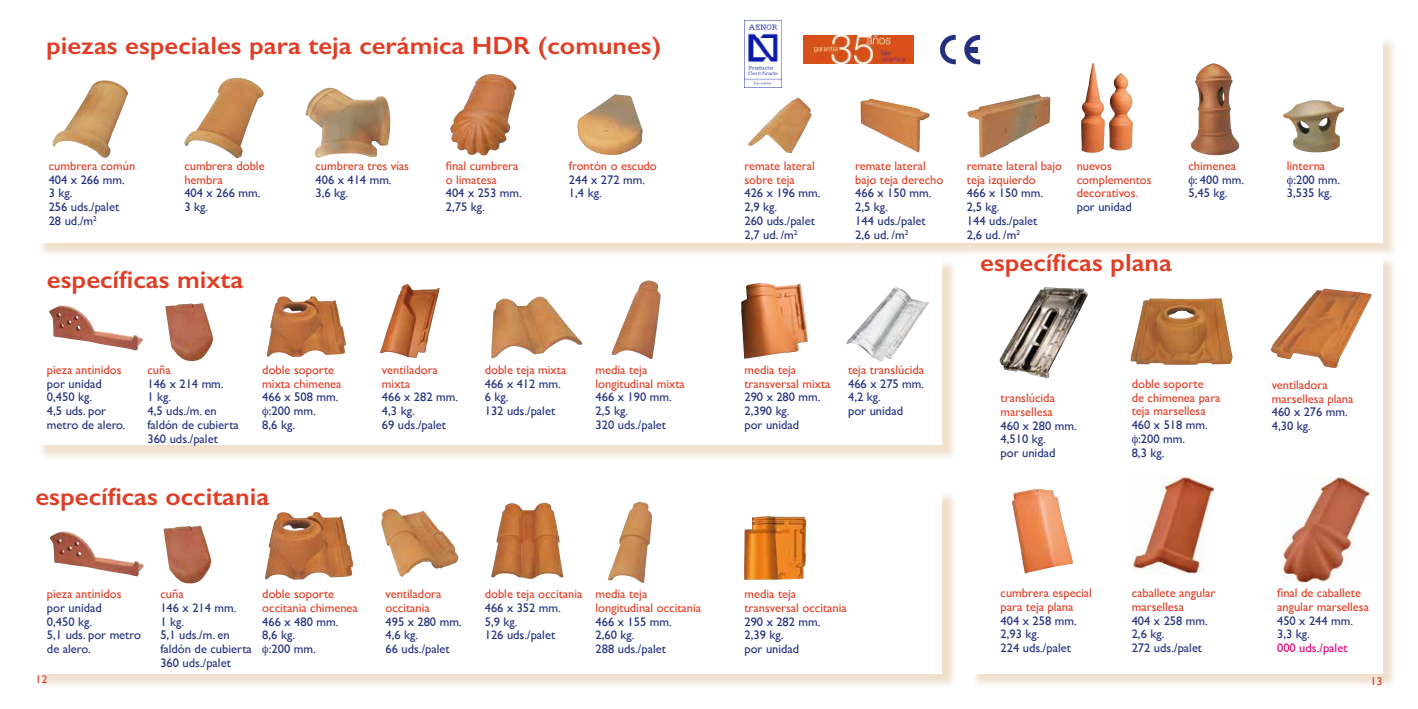
<style>
.page{position:relative;width:1418px;height:709px;background:#fff}
.page>*{position:absolute;margin:0;border:0;box-sizing:border-box;transform-origin:0 0}
.t1{font:600 25px "Gill Sans";color:#e03d25;scale:1.07 1}
.t2{font:12.5px/13.8px "Gill Sans";color:#232f7f}
.t3{font:12.5px/13.8px "Gill Sans";color:#e03d25}
.t4{font:12.5px "Gill Sans";color:#e2007a}
.t5{font:11.25px "Gill Sans";color:#e03d25;scale:1.07 1}
</style>
<div class="page">
<img style="left:53px;top:80px;width:75px;height:78px">
<img style="left:184px;top:78px;width:80px;height:80px">
<img style="left:450px;top:74px;width:66px;height:82px">
<img style="left:305px;top:87px;width:85px;height:71px">
<img style="left:577px;top:94px;width:66px;height:61px">
<img style="left:748px;top:98px;width:63px;height:56px">
<img style="left:967px;top:94px;width:83px;height:64px">
<img style="left:860px;top:98px;width:69px;height:55px">
<img style="left:1081px;top:63px;width:23px;height:90px">
<img style="left:1109px;top:73px;width:11px;height:77px">
<img style="left:1190px;top:63px;width:49px;height:93px">
<img style="left:1283px;top:100px;width:61px;height:52px">
<img style="left:380px;top:284px;width:59px;height:74px">
<img style="left:611px;top:280px;width:49px;height:79px">
<img style="left:491px;top:296px;width:91px;height:63px">
<svg style="left:49px;top:305px;width:13px;height:11px"></svg>
<img style="left:266px;top:296px;width:80px;height:61px">
<img style="left:746px;top:283px;width:15px;height:13px">
<img style="left:165px;top:303px;width:48px;height:58px">
<img style="left:846px;top:287px;width:83px;height:75px">
<svg style="left:50px;top:531px;width:12px;height:11px"></svg>
<img style="left:164px;top:525px;width:47px;height:58px">
<img style="left:381px;top:508px;width:77px;height:69px">
<img style="left:744px;top:516px;width:62px;height:64px">
<img style="left:607px;top:502px;width:45px;height:81px">
<img style="left:265px;top:512px;width:88px;height:68px">
<img style="left:491px;top:502px;width:72px;height:77px">
<img style="left:999px;top:287px;width:88px;height:91px">
<img style="left:1013px;top:488px;width:26px;height:11px">
<img style="left:1270px;top:288px;width:101px;height:80px">
<img style="left:1130px;top:298px;width:102px;height:67px">
<img style="left:1132px;top:476px;width:81px;height:97px">
<img style="left:1282px;top:477px;width:88px;height:105px">
<svg style="left:940px;top:35px;width:15px;height:29px"></svg>
<svg style="left:964px;top:35px;width:16px;height:29px"></svg>
<img style="left:744px;top:20px;width:37px;height:67px">
<img style="left:804px;top:36px;width:109px;height:27px">
<h1 class="t1" style="left:46px;top:30px;width:576px">piezas especiales para teja cerámica HDR (comunes)</h1>
<p class="t3" style="left:49px;top:159px;width:88px">cumbrera común</p>
<p class="t2" style="left:49px;top:172px;width:78px">404 x 266 mm.<br>3 kg.<br>256 uds./palet<br>28 ud./m<sup>2</sup></p>
<p class="t3" style="left:184px;top:159px;width:82px">cumbrera doble hembra</p>
<p class="t2" style="left:184px;top:186px;width:78px">404 x 266 mm.<br>3 kg.</p>
<h1 class="t1" style="left:47px;top:264px;width:185px">específicas mixta</h1>
<p class="t3" style="left:315px;top:159px;width:95px">cumbrera tres vías</p>
<p class="t2" style="left:315px;top:172px;width:78px">406 x 414 mm.<br>3,6 kg.</p>
<p class="t3" style="left:446px;top:159px;width:74px">final cumbrera o limatesa</p>
<p class="t2" style="left:446px;top:186px;width:78px">404 x 253 mm.<br>2,75 kg.</p>
<p class="t3" style="left:569px;top:159px;width:89px">frontón o escudo</p>
<p class="t2" style="left:569px;top:172px;width:78px">244 x 272 mm.<br>1,4 kg.</p>
<p class="t3" style="left:47px;top:362px;width:76px">pieza antinidos</p>
<p class="t2" style="left:47px;top:376px;width:80px">por unidad<br>0,450 kg.<br>4,5 uds. por metro de alero.</p>
<p class="t3" style="left:147px;top:362px;width:25px">cuña</p>
<p class="t2" style="left:147px;top:376px;width:93px">146 x 214 mm.<br>1 kg.<br>4,5 uds./m. en faldón de cubierta<br>360 uds./palet</p>
<p class="t3" style="left:262px;top:362px;width:81px">doble soporte mixta chimenea</p>
<p class="t2" style="left:262px;top:390px;width:78px">466 x 508 mm.</p>
<p class="t2" style="left:269px;top:404px;width:48px">:200 mm.</p>
<p class="t2" style="left:262px;top:417px;width:34px">8,6 kg.</p>
<h1 class="t1" style="left:35px;top:481px;width:220px">específicas occitania</h1>
<p class="t3" style="left:382px;top:362px;width:58px">ventiladora mixta</p>
<p class="t2" style="left:382px;top:390px;width:78px">466 x 282 mm.<br>4,3 kg.<br>69 uds./palet</p>
<p class="t3" style="left:485px;top:362px;width:83px">doble teja mixta</p>
<p class="t2" style="left:485px;top:376px;width:78px">466 x 412 mm.<br>6 kg.<br>132 uds./palet</p>
<p class="t3" style="left:595px;top:362px;width:91px">media teja longitudinal mixta</p>
<p class="t2" style="left:595px;top:390px;width:78px">466 x 190 mm.<br>2,5 kg.<br>320 uds./palet</p>
<p class="t3" style="left:47px;top:586px;width:76px">pieza antinidos</p>
<p class="t2" style="left:47px;top:600px;width:96px">por unidad<br>0,450 kg.<br>5,1 uds. por metro de alero.</p>
<p class="t3" style="left:160px;top:586px;width:25px">cuña</p>
<p class="t2" style="left:160px;top:600px;width:93px">146 x 214 mm.<br>1 kg.<br>5,1 uds./m. en faldón de cubierta<br>360 uds./palet</p>
<p class="t3" style="left:262px;top:586px;width:97px">doble soporte occitania chimenea</p>
<p class="t2" style="left:262px;top:614px;width:78px">466 x 480 mm.</p>
<p class="t2" style="left:262px;top:628px;width:34px">8,6 kg.</p>
<p class="t2" style="left:269px;top:641px;width:48px">:200 mm.</p>
<p class="t3" style="left:385px;top:586px;width:58px">ventiladora occitania</p>
<p class="t2" style="left:385px;top:614px;width:78px">495 x 280 mm.<br>4,6 kg.<br>66 uds./palet</p>
<p class="t3" style="left:485px;top:586px;width:99px">doble teja occitania</p>
<p class="t2" style="left:485px;top:600px;width:78px">466 x 352 mm.<br>5,9 kg.<br>126 uds./palet</p>
<p class="t3" style="left:595px;top:586px;width:107px">media teja longitudinal occitania</p>
<p class="t2" style="left:595px;top:614px;width:78px">466 x 155 mm.<br>2,60 kg.<br>288 uds./palet</p>
<p class="t3" style="left:744px;top:159px;width:72px">remate lateral sobre teja</p>
<p class="t2" style="left:744px;top:186px;width:78px">426 x 196 mm.<br>2,9 kg.<br>260 uds./palet<br>2,7 ud. /m<sup>2</sup></p>
<p class="t3" style="left:855px;top:159px;width:90px">remate lateral bajo teja derecho</p>
<p class="t2" style="left:855px;top:186px;width:78px">466 x 150 mm.<br>2,5 kg.<br>144 uds./palet<br>2,6 ud. /m<sup>2</sup></p>
<p class="t3" style="left:966px;top:159px;width:97px">remate lateral bajo teja izquierdo</p>
<p class="t2" style="left:966px;top:186px;width:78px">466 x 150 mm.<br>2,5 kg.<br>144 uds./palet<br>2,6 ud. /m<sup>2</sup></p>
<p class="t3" style="left:1076px;top:159px;width:76px">nuevos complementos decorativos.</p>
<p class="t2" style="left:1076px;top:200px;width:56px">por unidad</p>
<h1 class="t1" style="left:980px;top:247px;width:181px">específicas plana</h1>
<p class="t3" style="left:1188px;top:159px;width:49px">chimenea</p>
<p class="t2" style="left:1188px;top:172px;width:57px;text-indent:7px">: 400 mm.<br>5,45 kg.</p>
<p class="t3" style="left:1286px;top:159px;width:40px">linterna</p>
<p class="t2" style="left:1286px;top:172px;width:55px;text-indent:7px">:200 mm.<br>3,535 kg.</p>
<p class="t3" style="left:744px;top:362px;width:88px">media teja transversal mixta</p>
<p class="t2" style="left:744px;top:390px;width:78px">290 x 280 mm.<br>2,390 kg.<br>por unidad</p>
<p class="t3" style="left:848px;top:362px;width:78px">teja translúcida</p>
<p class="t2" style="left:848px;top:376px;width:78px">466 x 275 mm.<br>4,2 kg.<br>por unidad</p>
<p class="t3" style="left:1000px;top:391px;width:56px">translúcida marsellesa</p>
<p class="t2" style="left:1000px;top:418px;width:78px">460 x 280 mm.<br>4,510 kg.<br>por unidad</p>
<p class="t3" style="left:1131px;top:377px;width:90px">doble soporte<br>de chimenea para teja marsellesa</p>
<p class="t2" style="left:1131px;top:418px;width:78px">460 x 518 mm.</p>
<p class="t2" style="left:1138px;top:432px;width:48px">:200 mm.</p>
<p class="t2" style="left:1131px;top:445px;width:34px">8,3 kg.</p>
<p class="t3" style="left:1271px;top:377px;width:83px">ventiladora marsellesa plana</p>
<p class="t2" style="left:1271px;top:405px;width:78px">460 x 276 mm.<br>4,30 kg.</p>
<p class="t3" style="left:744px;top:586px;width:104px">media teja transversal occitania</p>
<p class="t2" style="left:744px;top:614px;width:78px">290 x 282 mm.<br>2,39 kg.<br>por unidad</p>
<p class="t3" style="left:1000px;top:586px;width:93px">cumbrera especial para teja plana</p>
<p class="t2" style="left:1000px;top:613px;width:78px">404 x 258 mm.<br>2,93 kg.<br>224 uds./palet</p>
<p class="t3" style="left:1131px;top:586px;width:85px">caballete angular marsellesa</p>
<p class="t2" style="left:1131px;top:613px;width:78px">404 x 258 mm.<br>2,6 kg.<br>272 uds./palet</p>
<p class="t3" style="left:1276px;top:586px;width:94px">final de caballete angular marsellesa</p>
<p class="t2" style="left:1276px;top:613px;width:78px">450 x 244 mm.<br>3,3 kg.</p>
<p class="t4" style="left:1276px;top:640px;width:72px">000 uds./palet</p>
<p class="t5" style="left:35px;top:672px;width:13px">12</p>
<p class="t5" style="left:1370px;top:674px;width:13px">13</p>
</div>
